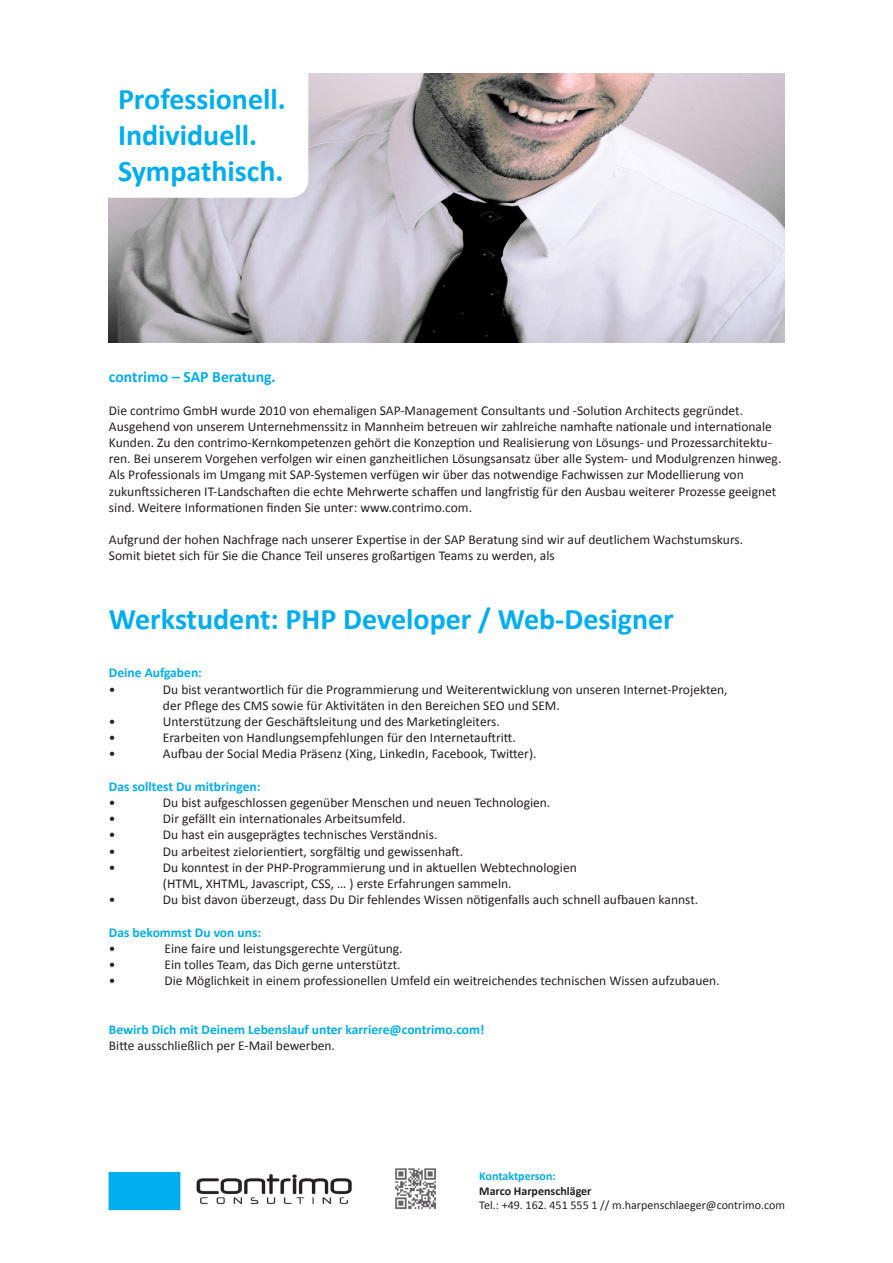
<style>
.page{position:relative;width:893px;height:1263px;background:#fff}
.page>*{position:absolute;margin:0;border:0;box-sizing:border-box;transform-origin:0 0}
.t1{font:700 30px "Calibri";color:#00aeef}
.t2{font:700 15.75px "Calibri";color:#00aeef}
.t3{font:13.5px/16.2px "Calibri";color:#231f20}
.t4{font:700 13.5px "Calibri";color:#00aeef}
.t5{font:12px "Calibri";color:#231f20}
.t6{font:700 12px "Calibri";color:#231f20}
.t7{font:700 12px "Calibri";color:#00aeef}
</style>
<div class="page">
<img style="left:109px;top:73px;width:675px;height:269px">
<svg style="left:108px;top:73px;width:201px;height:125px"></svg>
<img style="left:395px;top:1168px;width:41px;height:42px">
<img style="left:108px;top:1171px;width:244px;height:40px">
<p class="t1" style="left:118px;top:79px;width:169px">Professionell.</p>
<p class="t1" style="left:118px;top:115px;width:141px">Individuell.</p>
<p class="t1" style="left:118px;top:151px;width:167px">Sympathisch.</p>
<p class="t2" style="left:109px;top:367px;width:168px">contrimo – SAP Beratung.</p>
<p class="t3" style="left:109px;top:402px;width:674px">Die contrimo GmbH wurde 2010 von ehemaligen SAP-Management Consultants und -Solution Architects gegründet.<br>Ausgehend von unserem Unternehmenssitz in Mannheim betreuen wir zahlreiche namhafte nationale und internationale Kunden. Zu den contrimo-Kernkompetenzen gehört die Konzeption und Realisierung von Lösungs- und Prozessarchitektu&shy;ren. Bei unserem Vorgehen verfolgen wir einen ganzheitlichen Lösungsansatz über alle System- und Modulgrenzen hinweg.<br>Als Professionals im Umgang mit SAP-Systemen verfügen wir über das notwendige Fachwissen zur Modellierung von zukunftssicheren IT-Landschaften die echte Mehrwerte schaffen und langfristig für den Ausbau weiterer Prozesse geeignet sind. Weitere Informationen finden Sie unter: www.contrimo.com.</p>
<p class="t3" style="left:109px;top:532px;width:636px">Aufgrund der hohen Nachfrage nach unserer Expertise in der SAP Beratung sind wir auf deutlichem Wachstumskurs.</p>
<p class="t3" style="left:109px;top:548px;width:447px">Somit bietet sich für Sie die Chance Teil unseres großartigen Teams zu werden, als</p>
<p class="t1" style="left:109px;top:600px;width:566px">Werkstudent: PHP Developer / Web-Designer</p>
<p class="t4" style="left:109px;top:664px;width:95px">Deine Aufgaben:</p>
<p class="t3" style="left:109px;top:681px;width:8px">•</p>
<p class="t3" style="left:163px;top:681px;width:566px">Du bist verantwortlich für die Programmierung und Weiterentwicklung von unseren Internet-Projekten,</p>
<p class="t3" style="left:163px;top:697px;width:398px">der Pflege des CMS sowie für Aktivitäten in den Bereichen SEO und SEM.</p>
<p class="t3" style="left:109px;top:713px;width:8px">•</p>
<p class="t3" style="left:163px;top:713px;width:338px">Unterstützung der Geschäftsleitung und des Marketingleiters.</p>
<p class="t3" style="left:109px;top:730px;width:8px">•</p>
<p class="t3" style="left:163px;top:730px;width:354px">Erarbeiten von Handlungsempfehlungen für den Internetauftritt.</p>
<p class="t3" style="left:109px;top:746px;width:8px">•</p>
<p class="t3" style="left:163px;top:746px;width:375px">Aufbau der Social Media Präsenz (Xing, LinkedIn, Facebook, Twitter).</p>
<p class="t4" style="left:109px;top:778px;width:153px">Das solltest Du mitbringen:</p>
<p class="t3" style="left:109px;top:794px;width:8px">•</p>
<p class="t3" style="left:163px;top:794px;width:389px">Du bist aufgeschlossen gegenüber Menschen und neuen Technologien.</p>
<p class="t3" style="left:109px;top:811px;width:8px">•</p>
<p class="t3" style="left:163px;top:811px;width:244px">Dir gefällt ein internationales Arbeitsumfeld.</p>
<p class="t3" style="left:109px;top:827px;width:8px">•</p>
<p class="t3" style="left:163px;top:827px;width:276px">Du hast ein ausgeprägtes technisches Verständnis.</p>
<p class="t3" style="left:109px;top:843px;width:8px">•</p>
<p class="t3" style="left:163px;top:843px;width:302px">Du arbeitest zielorientiert, sorgfältig und gewissenhaft.</p>
<p class="t3" style="left:109px;top:859px;width:8px">•</p>
<p class="t3" style="left:163px;top:859px;width:415px">Du konntest in der PHP-Programmierung und in aktuellen Webtechnologien</p>
<p class="t3" style="left:163px;top:875px;width:350px">(HTML, XHTML, Javascript, CSS, … ) erste Erfahrungen sammeln.</p>
<p class="t3" style="left:109px;top:892px;width:8px">•</p>
<p class="t3" style="left:163px;top:892px;width:537px">Du bist davon überzeugt, dass Du Dir fehlendes Wissen nötigenfalls auch schnell aufbauen kannst.</p>
<p class="t4" style="left:109px;top:923px;width:154px">Das bekommst Du von uns:</p>
<p class="t3" style="left:109px;top:940px;width:8px">•</p>
<p class="t3" style="left:164px;top:940px;width:240px">Eine faire und leistungsgerechte Vergütung.</p>
<p class="t3" style="left:109px;top:956px;width:8px">•</p>
<p class="t3" style="left:164px;top:956px;width:238px">Ein tolles Team, das Dich gerne unterstützt.</p>
<p class="t3" style="left:109px;top:973px;width:8px">•</p>
<p class="t3" style="left:164px;top:973px;width:557px">Die Möglichkeit in einem professionellen Umfeld ein weitreichendes technischen Wissen aufzubauen.</p>
<p class="t4" style="left:109px;top:1021px;width:377px">Bewirb Dich mit Deinem Lebenslauf unter karriere@contrimo.com!</p>
<p class="t3" style="left:109px;top:1037px;width:228px">Bitte ausschließlich per E-Mail bewerben.</p>
<p class="t7" style="left:479px;top:1169px;width:78px">Kontaktperson:</p>
<p class="t6" style="left:479px;top:1183px;width:114px">Marco Harpenschläger</p>
<p class="t5" style="left:479px;top:1197px;width:307px">Tel.: +49. 162. 451 555 1 // m.harpenschlaeger@contrimo.com</p>
</div>
